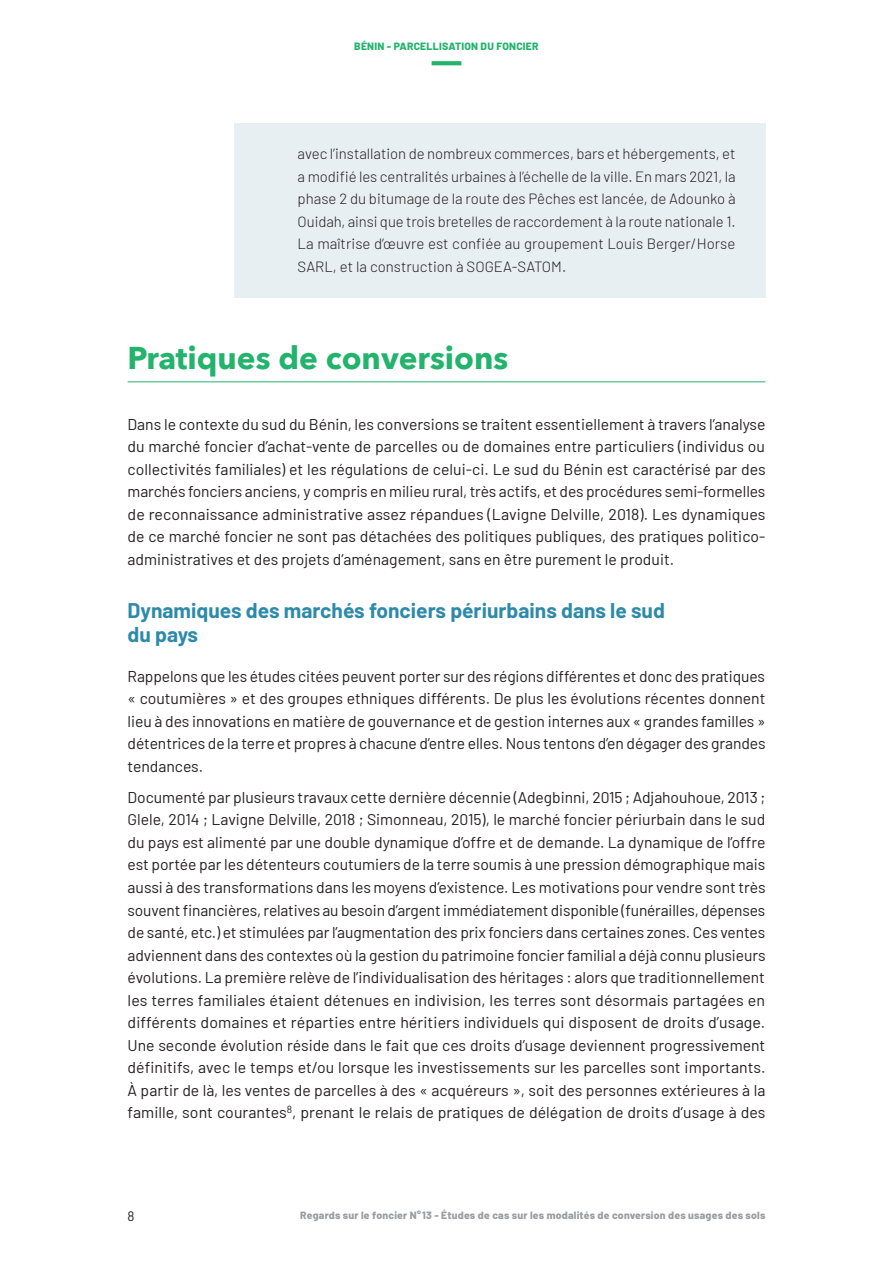
<style>
.page{position:relative;width:893px;height:1263px;background:#fff}
.page>*{position:absolute;margin:0;border:0;box-sizing:border-box;transform-origin:0 0}
.t1{font:700 31.5px "Avenir Next";color:#23b36d}
.t2{font:700 20.85px/24px "Barlow";color:#2e8aaa}
.t3{font:15.6px/22.5px "Barlow";color:#231f20;text-align:justify}
.t4{font:300 14.85px/22.5px "Barlow";color:#231f20;text-align:justify}
.t5{font:13.5px "Barlow";color:#231f20}
.t6{font:800 10.5px "Barlow";letter-spacing:.02em;color:#9b9da0}
.t7{font:800 10.5px "Barlow";letter-spacing:.02em;color:#23b36d}
</style>
<div class="page">
<svg style="left:432px;top:61px;width:29px;height:4px"></svg>
<div style="left:234px;top:123px;width:531px;height:175px;background:#e8eff3"></div>
<hr style="left:128px;top:382px;width:637px;height:1px;background:#23b36d">
<p class="t7" style="left:354px;top:38px;width:186px">BÉNIN - PARCELLISATION DU FONCIER</p>
<p class="t4" style="left:298px;top:142px;width:440px">avec l’installation de nombreux commerces, bars et hébergements, et a modifié les centralités urbaines à l’échelle de la ville. En mars 2021, la phase 2 du bitumage de la route des Pêches est lancée, de Adounko à Ouidah, ainsi que trois bretelles de raccordement à la route nationale 1.<br>La maîtrise d’œuvre est confiée au groupement Louis Berger/Horse SARL, et la construction à SOGEA-SATOM.</p>
<h1 class="t1" style="left:128px;top:331px;width:382px">Pratiques de conversions</h1>
<p class="t3" style="left:128px;top:412px;width:640px">Dans le contexte du sud du Bénin, les conversions se traitent essentiellement à travers l’analyse du marché foncier d’achat-vente de parcelles ou de domaines entre particuliers (individus ou collectivités familiales) et les régulations de celui-ci. Le sud du Bénin est caractérisé par des marchés fonciers anciens, y compris en milieu rural, très actifs, et des procédures semi-formelles de reconnaissance administrative assez répandues (Lavigne Delville, 2018). Les dynamiques de ce marché foncier ne sont pas détachées des politiques publiques, des pratiques politico&shy;administratives et des projets d’aménagement, sans en être purement le produit.</p>
<h2 class="t2" style="left:128px;top:597px;width:539px">Dynamiques des marchés fonciers périurbains dans le sud du pays</h2>
<p class="t3" style="left:128px;top:664px;width:640px">Rappelons que les études citées peuvent porter sur des régions différentes et donc des pratiques « coutumières » et des groupes ethniques différents. De plus les évolutions récentes donnent lieu à des innovations en matière de gouvernance et de gestion internes aux « grandes familles » détentrices de la terre et propres à chacune d’entre elles. Nous tentons d’en dégager des grandes tendances.</p>
<p class="t3" style="left:128px;top:785px;width:640px">Documenté par plusieurs travaux cette dernière décennie (Adegbinni, 2015 ; Adjahouhoue, 2013 ; Glele, 2014 ; Lavigne Delville, 2018 ; Simonneau, 2015), le marché foncier périurbain dans le sud du pays est alimenté par une double dynamique d’offre et de demande. La dynamique de l’offre est portée par les détenteurs coutumiers de la terre soumis à une pression démographique mais aussi à des transformations dans les moyens d’existence. Les motivations pour vendre sont très souvent financières, relatives au besoin d’argent immédiatement disponible (funérailles, dépenses de santé, etc.) et stimulées par l’augmentation des prix fonciers dans certaines zones. Ces ventes adviennent dans des contextes où la gestion du patrimoine foncier familial a déjà connu plusieurs évolutions. La première relève de l’individualisation des héritages : alors que traditionnellement les terres familiales étaient détenues en indivision, les terres sont désormais partagées en différents domaines et réparties entre héritiers individuels qui disposent de droits d’usage.<br>Une seconde évolution réside dans le fait que ces droits d’usage deviennent progressivement définitifs, avec le temps et/ou lorsque les investissements sur les parcelles sont importants.<br>À partir de là, les ventes de parcelles à des « acquéreurs », soit des personnes extérieures à la famille, sont courantes<sup>8</sup>, prenant le relais de pratiques de délégation de droits d’usage à des</p>
<p class="t5" style="left:128px;top:1207px;width:9px">8</p>
<p class="t6" style="left:300px;top:1208px;width:467px">Regards sur le foncier N°13 - Études de cas sur les modalités de conversion des usages des sols</p>
</div>
